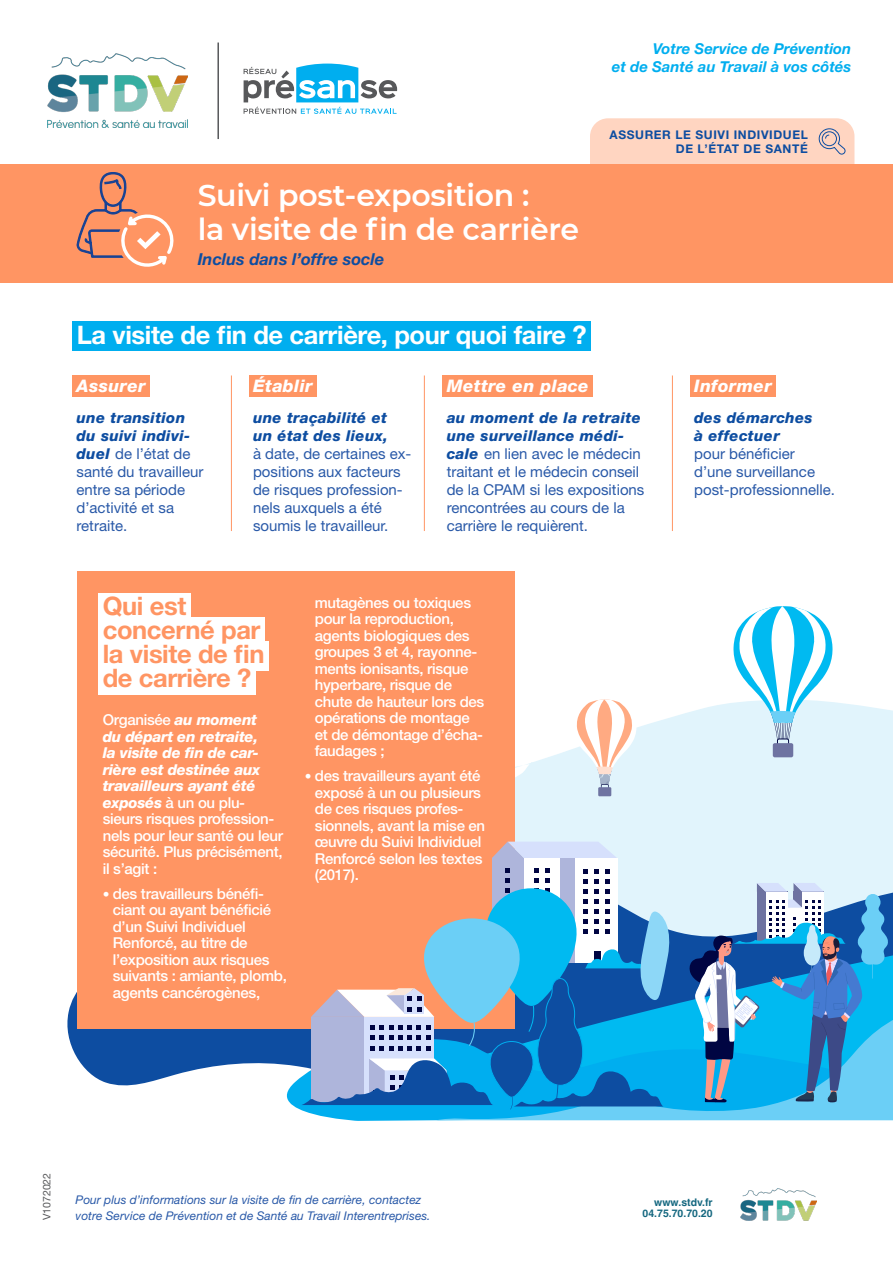
<style>
.page{position:relative;width:893px;height:1263px;background:#fff}
.page>*{position:absolute;margin:0;border:0;box-sizing:border-box;transform-origin:0 0}
.t1{font:600 30px/34.5px "Montserrat";letter-spacing:-.01em;color:#fff}
.t2{font:700 25.5px "Helvetica Neue LT Std";letter-spacing:-.015em;color:#ff9563}
.t3{font:700 25.5px "Helvetica Neue LT Std";letter-spacing:-.015em;color:#fff}
.t4{font:italic 800 17.4px "Helvetica Neue LT Std";letter-spacing:.02em;color:#fff}
.t5{font:italic 700 16.5px "Helvetica Neue LT Std";color:#0d4da1}
.t6{font:500 15px/16.5px "Helvetica Neue LT Std";letter-spacing:-.02em;color:#fff}
.t7{font:15px/18px "Helvetica Neue LT Std";color:#2959a8}
.t8{font:italic 700 15px/18px "Helvetica Neue LT Std";color:#00aeef;text-align:right}
.t9{font:italic 12px/16.5px "Helvetica Neue LT Std";color:#2959a8}
.t10{font:700 12px/13.5px "Helvetica Neue LT Std";letter-spacing:.05em;color:#0d4da1;text-align:right}
.t11{font:700 10.5px/10.5px "Helvetica";color:#156880;text-align:right}
.t12{font:10.5px "Helvetica Neue LT Std";color:#57585a}
.s1{font-weight:800;font-style:italic;color:#0d4da1}
.s2{font-weight:800;font-style:italic}
.s3{font-size:13.5px}
</style>
<div class="page">
<hr style="left:217px;top:43px;width:2px;height:96px;background:#57585a">
<svg style="left:244px;top:64px;width:153px;height:50px"></svg>
<div style="left:590px;top:118px;width:264px;height:80px;background:#ffd5c1;border-radius:18px"></div>
<svg style="left:818px;top:128px;width:28px;height:27px"></svg>
<div style="left:0;top:164px;width:893px;height:119px;background:#ff9563"></div>
<img style="left:48px;top:53px;width:139px;height:74px">
<svg style="left:514px;top:698px;width:379px;height:149px;background:#e4f4fb"></svg>
<svg style="left:67px;top:847px;width:826px;height:239px"></svg>
<svg style="left:258px;top:1028px;width:178px;height:93px"></svg>
<svg style="left:436px;top:1002px;width:457px;height:119px;background:#43c3f3"></svg>
<div style="left:249px;top:376px;width:67px;height:21px;background:#ff9563"></div>
<div style="left:442px;top:376px;width:151px;height:21px;background:#ff9563"></div>
<div style="left:690px;top:376px;width:86px;height:21px;background:#ff9563"></div>
<div style="left:72px;top:375px;width:78px;height:22px;background:#ff9563"></div>
<div style="left:77px;top:571px;width:437px;height:457px;background:#ff9563"></div>
<div style="left:99px;top:593px;width:92px;height:29px;background:#fff"></div>
<div style="left:99px;top:617px;width:166px;height:29px;background:#fff"></div>
<div style="left:99px;top:641px;width:170px;height:29px;background:#fff"></div>
<div style="left:99px;top:665px;width:157px;height:29px;background:#fff"></div>
<div style="left:73px;top:321px;width:518px;height:30px;background:#00aeef"></div>
<hr style="left:231px;top:375px;width:1px;height:156px;background:#ff9563">
<hr style="left:424px;top:375px;width:1px;height:156px;background:#ff9563">
<hr style="left:672px;top:375px;width:1px;height:156px;background:#ff9563">
<svg style="left:76px;top:172px;width:98px;height:95px"></svg>
<div style="left:492px;top:858px;width:45px;height:104px;background:#aeb5db"></div>
<svg style="left:492px;top:842px;width:125px;height:16px;background:#d4d7ee"></svg>
<div style="left:524px;top:858px;width:37px;height:104px;background:#fff"></div>
<div style="left:560px;top:858px;width:15px;height:104px;background:#aeb5db"></div>
<div style="left:575px;top:858px;width:42px;height:104px;background:#fff"></div>
<svg style="left:689px;top:883px;width:199px;height:219px;background:#53a5d4"></svg>
<svg style="left:301px;top:868px;width:369px;height:241px"></svg>
<div style="left:773px;top:743px;width:20px;height:14px;background:#6e73a1;border-radius:2px"></div>
<svg style="left:733px;top:606px;width:100px;height:140px"></svg>
<div style="left:598px;top:787px;width:13px;height:9px;background:#6e73a1"></div>
<svg style="left:572px;top:699px;width:67px;height:90px"></svg>
<img style="left:741px;top:1188px;width:75px;height:33px">
<p class="t8" style="left:612px;top:39px;width:241px">Votre Service de Prévention<br>et de Santé au Travail à vos côtés</p>
<p class="t1" style="left:198px;top:177px;width:383px">Suivi post-exposition :<br>la visite de fin de carrière</p>
<p class="t5" style="left:198px;top:249px;width:188px">Inclus dans l’offre socle</p>
<p class="t10" style="left:610px;top:128px;width:200px">ASSURER LE SUIVI INDIVIDUEL<br>DE L’ÉTAT DE SANTÉ</p>
<p class="t3" style="left:77px;top:319px;width:511px">La visite de fin de carrière, pour quoi faire ?</p>
<p class="t4" style="left:77px;top:375px;width:71px">Assurer</p>
<p class="t7" style="left:77px;top:408px;width:128px"><span class="s1">une transition du suivi indivi&shy;duel</span> de l’état de santé du travailleur entre sa période d’activité et sa retraite.</p>
<p class="t4" style="left:253px;top:376px;width:61px">Établir</p>
<p class="t7" style="left:253px;top:408px;width:160px"><span class="s1">une traçabilité et<br>un état des lieux,<br></span>à date, de certaines ex&shy;positions aux facteurs de risques profession&shy;nels auxquels a été soumis le travailleur.</p>
<p class="t4" style="left:447px;top:376px;width:144px">Mettre en place</p>
<p class="t7" style="left:447px;top:408px;width:199px"><span class="s1">au moment de la retraite une surveillance médi&shy;cale</span> en lien avec le médecin traitant et le médecin conseil de la CPAM si les expositions rencontrées au cours de la carrière le requièrent.</p>
<p class="t2" style="left:103px;top:590px;width:85px">Qui est</p>
<p class="t2" style="left:103px;top:614px;width:159px">concerné par</p>
<p class="t2" style="left:103px;top:638px;width:163px">la visite de fin</p>
<p class="t2" style="left:103px;top:662px;width:150px">de carrière ?</p>
<p class="t6" style="left:103px;top:711px;width:182px">Organisée <span class="s2">au moment<br>du départ en retraite,<br>la visite de fin de car&shy;rière est destinée aux travailleurs ayant été exposés</span> à un ou plu&shy;sieurs risques profession&shy;nels pour leur santé ou leur sécurité. Plus précisément, il s’agit :</p>
<p class="t6" style="left:113px;top:885px;width:176px;text-indent:-10px"><span class="s3">•</span> des travailleurs bénéfi&shy;ciant ou ayant bénéficié d’un Suivi Individuel<br>Renforcé, au titre de l’exposition aux risques suivants : amiante, plomb, agents cancérogènes,</p>
<p class="t6" style="left:315px;top:594px;width:171px">mutagènes ou toxiques pour la reproduction, agents biologiques des groupes 3 et 4, rayonne&shy;ments ionisants, risque hyperbare, risque de chute de hauteur lors des opérations de montage et de démontage d’écha&shy;faudages ;</p>
<p class="t6" style="left:315px;top:767px;width:172px;text-indent:-10px"><span class="s3">•</span> des travailleurs ayant été exposé à un ou plusieurs de ces risques profes&shy;sionnels, avant la mise en œuvre du Suivi Individuel<br>Renforcé selon les textes (2017).</p>
<p class="t4" style="left:694px;top:376px;width:79px">Informer</p>
<p class="t7" style="left:694px;top:408px;width:142px"><span class="s1">des démarches<br>à effectuer<br></span>pour bénéficier d’une surveillance post-professionnelle.</p>
<p class="t12" style="left:40px;top:1220px;width:49px;rotate:-90deg">V1072022</p>
<p class="t9" style="left:76px;top:1191px;width:356px">Pour plus d’informations sur la visite de fin de carrière, contactez votre Service de Prévention et de Santé au Travail Interentreprises.</p>
<p class="t11" style="left:643px;top:1198px;width:72px">www.stdv.fr<br>04.75.70.70.20</p>
</div>
